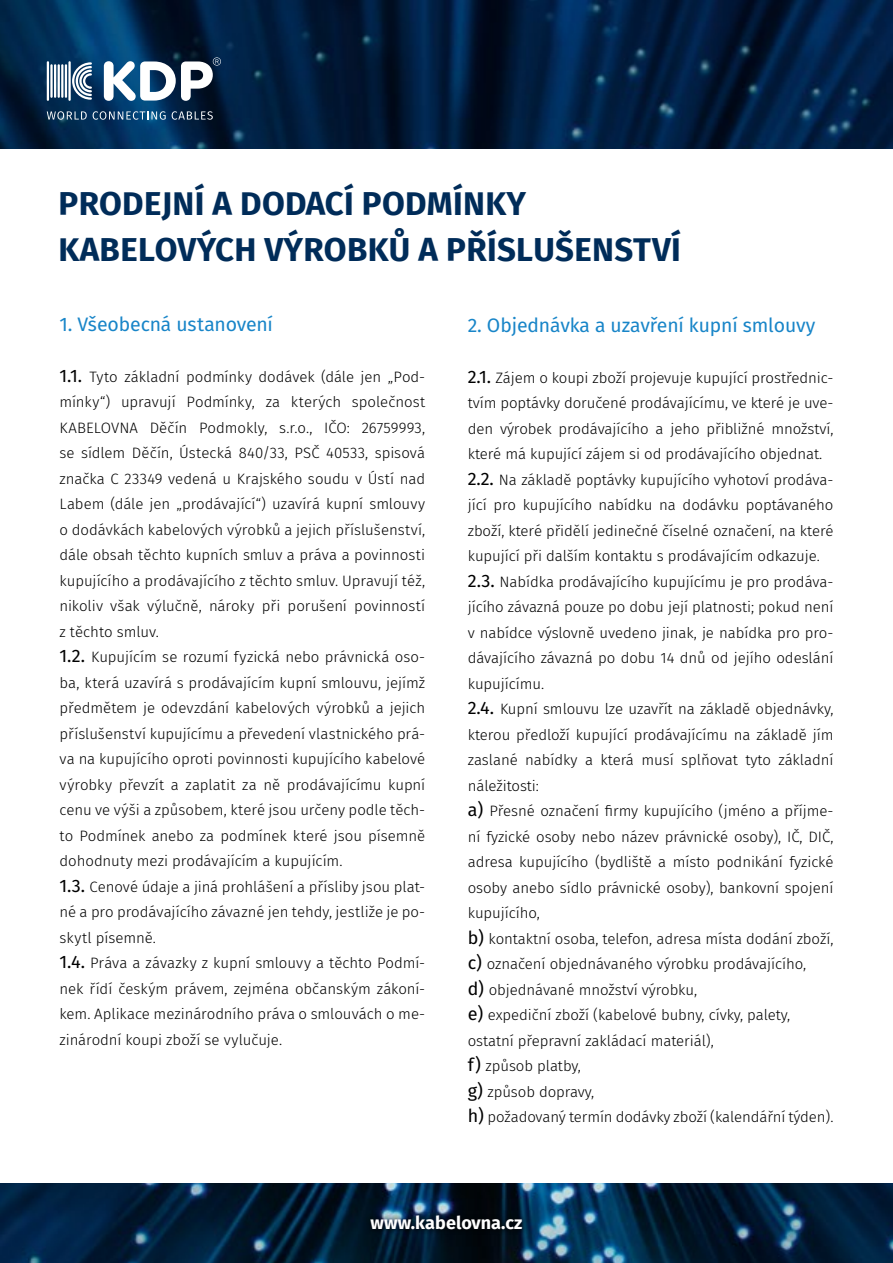
<style>
.page{position:relative;width:893px;height:1263px;background:#fff}
.page>*{position:absolute;margin:0;border:0;box-sizing:border-box;transform-origin:0 0}
.t1{font:700 33px/46.5px "Fira Sans";letter-spacing:.01em;color:#002c59}
.t2{font:19.5px "Fira Sans";letter-spacing:-.005em;color:#1885c8}
.t3{font:700 18px "Fira Sans";letter-spacing:.005em;color:#fff}
.t4{font:300 15px/25.5px "Fira Sans";letter-spacing:-.005em;color:#000}
.s1{font-weight:400;font-size:18px}
</style>
<div class="page">
<img style="left:0;top:0;width:893px;height:1263px">
<hr style="left:68px;top:61px;width:3px;height:40px;background:#fff">
<hr style="left:47px;top:61px;width:2px;height:40px;background:#fff">
<hr style="left:50px;top:64px;width:3px;height:34px;background:#fff">
<hr style="left:54px;top:64px;width:2px;height:34px;background:#fff">
<hr style="left:58px;top:64px;width:2px;height:34px;background:#fff">
<hr style="left:61px;top:64px;width:2px;height:34px;background:#fff">
<hr style="left:65px;top:64px;width:2px;height:34px;background:#fff">
<svg style="left:72px;top:62px;width:20px;height:38px"></svg>
<svg style="left:104px;top:57px;width:117px;height:44px"></svg>
<svg style="left:47px;top:111px;width:40px;height:9px"></svg>
<svg style="left:93px;top:111px;width:73px;height:9px"></svg>
<svg style="left:172px;top:111px;width:41px;height:9px"></svg>
<div style="left:365px;top:1210px;width:163px;height:25px;background:#000;opacity:.5"></div>
<div style="left:0;top:149px;width:893px;height:1033px;background:#fff"></div>
<h1 class="t1" style="left:59px;top:178px;width:624px">PRODEJNÍ A DODACÍ PODMÍNKY<br>KABELOVÝCH VÝROBKŮ A PŘÍSLUŠENSTVÍ</h1>
<h2 class="t2" style="left:60px;top:309px;width:215px">1. Všeobecná ustanovení</h2>
<p class="t4" style="left:60px;top:364px;width:367px"><span class="s1">1.1.</span> Tyto základní podmínky dodávek (dále jen „Pod&shy;mínky“) upravují Podmínky, za kterých společnost KABELOVNA Děčín Podmokly, s.r.o., IČO: 26759993, se sídlem Děčín, Ústecká 840/33, PSČ 40533, spisová značka C 23349 vedená u Krajského soudu v Ústí nad Labem (dále jen „prodávající“) uzavírá kupní smlouvy o dodávkách kabelových výrobků a jejich příslušenství, dále obsah těchto kupních smluv a práva a povinnosti kupujícího a prodávajícího z těchto smluv. Upravují též, nikoliv však výlučně, nároky při porušení povinností z těchto smluv.<br><span class="s1">1.2.</span> Kupujícím se rozumí fyzická nebo právnická oso&shy;ba, která uzavírá s prodávajícím kupní smlouvu, jejímž předmětem je odevzdání kabelových výrobků a jejich příslušenství kupujícímu a převedení vlastnického prá&shy;va na kupujícího oproti povinnosti kupujícího kabelové výrobky převzít a zaplatit za ně prodávajícímu kupní cenu ve výši a způsobem, které jsou určeny podle těch&shy;to Podmínek anebo za podmínek které jsou písemně dohodnuty mezi prodávajícím a kupujícím.<br><span class="s1">1.3.</span> Cenové údaje a jiná prohlášení a přísliby jsou plat&shy;né a pro prodávajícího závazné jen tehdy, jestliže je po&shy;skytl písemně.<br><span class="s1">1.4.</span> Práva a závazky z kupní smlouvy a těchto Podmí&shy;nek řídí českým právem, zejména občanským zákoní&shy;kem. Aplikace mezinárodního práva o smlouvách o me&shy;zinárodní koupi zboží se vylučuje.</p>
<h2 class="t2" style="left:468px;top:310px;width:349px">2. Objednávka a uzavření kupní smlouvy</h2>
<p class="t4" style="left:468px;top:365px;width:367px"><span class="s1">2.1.</span> Zájem o koupi zboží projevuje kupující prostřednic&shy;tvím poptávky doručené prodávajícímu, ve které je uve&shy;den výrobek prodávajícího a jeho přibližné množství, které má kupující zájem si od prodávajícího objednat.<br><span class="s1">2.2.</span> Na základě poptávky kupujícího vyhotoví prodáva&shy;jící pro kupujícího nabídku na dodávku poptávaného zboží, které přidělí jedinečné číselné označení, na které kupující při dalším kontaktu s prodávajícím odkazuje.<br><span class="s1">2.3.</span> Nabídka prodávajícího kupujícímu je pro prodáva&shy;jícího závazná pouze po dobu její platnosti; pokud není v nabídce výslovně uvedeno jinak, je nabídka pro pro&shy;dávajícího závazná po dobu 14 dnů od jejího odeslání kupujícímu.<br><span class="s1">2.4.</span> Kupní smlouvu lze uzavřít na základě objednávky, kterou předloží kupující prodávajícímu na základě jím zaslané nabídky a která musí splňovat tyto základní náležitosti:<br><span class="s1">a)</span> Přesné označení firmy kupujícího (jméno a příjme&shy;ní fyzické osoby nebo název právnické osoby), IČ, DIČ, adresa kupujícího (bydliště a místo podnikání fyzické osoby anebo sídlo právnické osoby), bankovní spojení kupujícího,<br><span class="s1">b)</span> kontaktní osoba, telefon, adresa místa dodání zboží, <span class="s1">c)</span> označení objednávaného výrobku prodávajícího,<br><span class="s1">d)</span> objednávané množství výrobku,<br><span class="s1">e)</span> expediční zboží (kabelové bubny, cívky, palety, ostatní přepravní zakládací materiál),<br><span class="s1">f)</span> způsob platby,<br><span class="s1">g)</span> způsob dopravy,<br><span class="s1">h)</span> požadovaný termín dodávky zboží (kalendářní týden).</p>
<p class="t3" style="left:371px;top:1207px;width:153px">www.kabelovna.cz</p>
</div>
